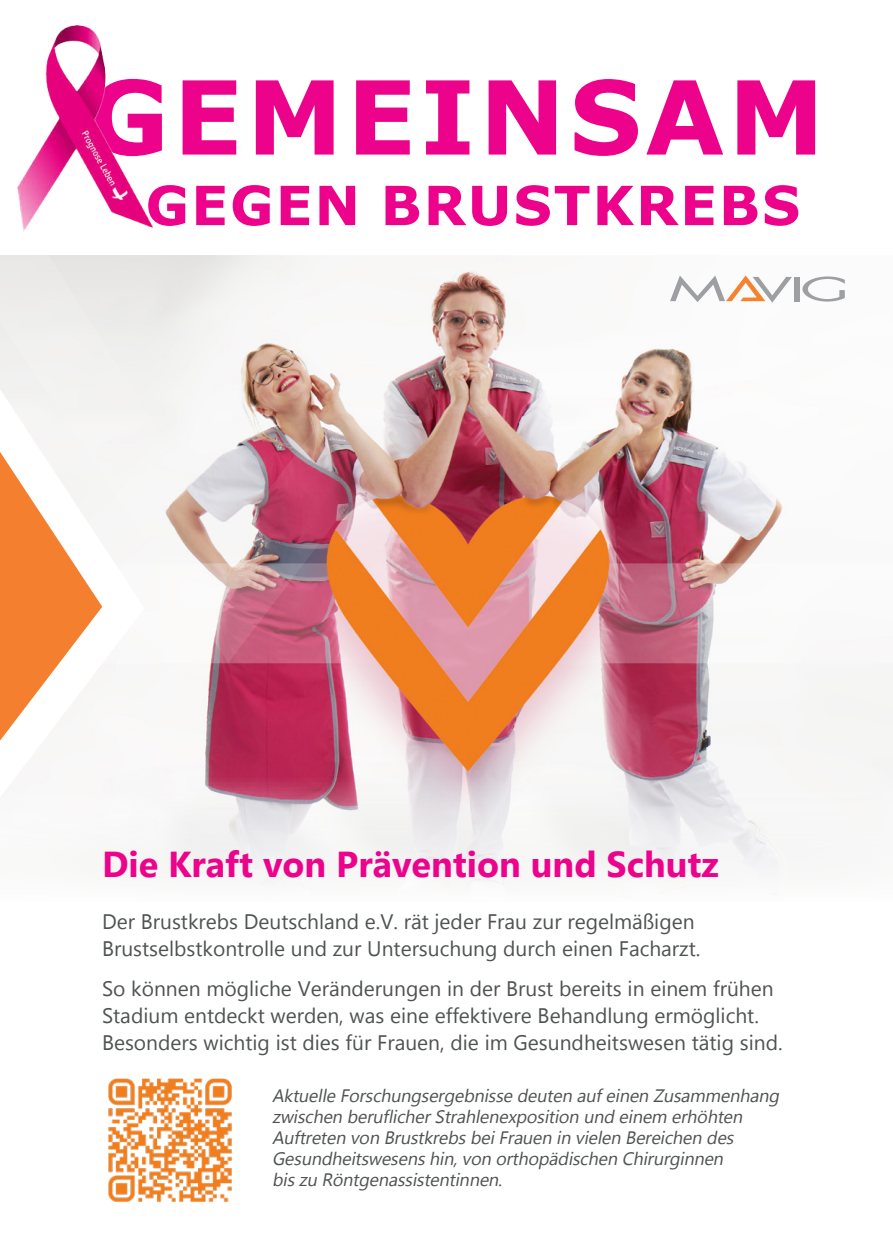
<style>
.page{position:relative;width:893px;height:1259px;background:#fff}
.page>*{position:absolute;margin:0;border:0;box-sizing:border-box;transform-origin:0 0}
.t1{font:700 102px "Verdana";letter-spacing:.035em;color:#ed028c}
.t2{font:700 54px "Verdana";letter-spacing:.035em;color:#ed028c}
.t3{font:700 36px "Lao UI";color:#ed028c}
.t4{font:21px/27px "Lao UI";color:#505353}
.t5{font:italic 18px/21px "Lao UI";color:#505353}
</style>
<div class="page">
<img style="left:172px;top:301px;width:721px;height:594px">
<img style="left:172px;top:255px;width:432px;height:408px">
<svg style="left:0;top:255px;width:172px;height:612px"></svg>
<img style="left:17px;top:26px;width:136px;height:206px">
<img style="left:108px;top:1078px;width:124px;height:124px">
<div style="left:794px;top:277px;width:6px;height:24px;background:#9d9fa2"></div>
<svg style="left:802px;top:276px;width:43px;height:25px"></svg>
<svg style="left:670px;top:275px;width:122px;height:28px"></svg>
<h1 class="t1" style="left:87px;top:45px;width:739px">GEMEINSAM</h1>
<h2 class="t2" style="left:146px;top:167px;width:656px">GEGEN BRUSTKREBS</h2>
<h3 class="t3" style="left:102px;top:840px;width:618px">Die Kraft von Prävention und Schutz</h3>
<p class="t4" style="left:102px;top:907px;width:600px">Der Brustkrebs Deutschland e.V. rät jeder Frau zur regelmäßigen<br>Brustselbstkontrolle und zur Untersuchung durch einen Facharzt.</p>
<p class="t4" style="left:102px;top:974px;width:682px">So können mögliche Veränderungen in der Brust bereits in einem frühen<br>Stadium entdeckt werden, was eine effektivere Behandlung ermöglicht.<br>Besonders wichtig ist dies für Frauen, die im Gesundheitswesen tätig sind.</p>
<p class="t5" style="left:272px;top:1084px;width:512px">Aktuelle Forschungsergebnisse deuten aufeinen Zusammenhang zwischen beruflicherStrahlenexposition und einem erhöhten Auftreten von BrustkrebsbeiFrauen in vielen Bereichen des Gesundheitswesenshin,von orthopädischen Chirurginnen<br>biszu Röntgenassistentinnen.</p>
</div>
